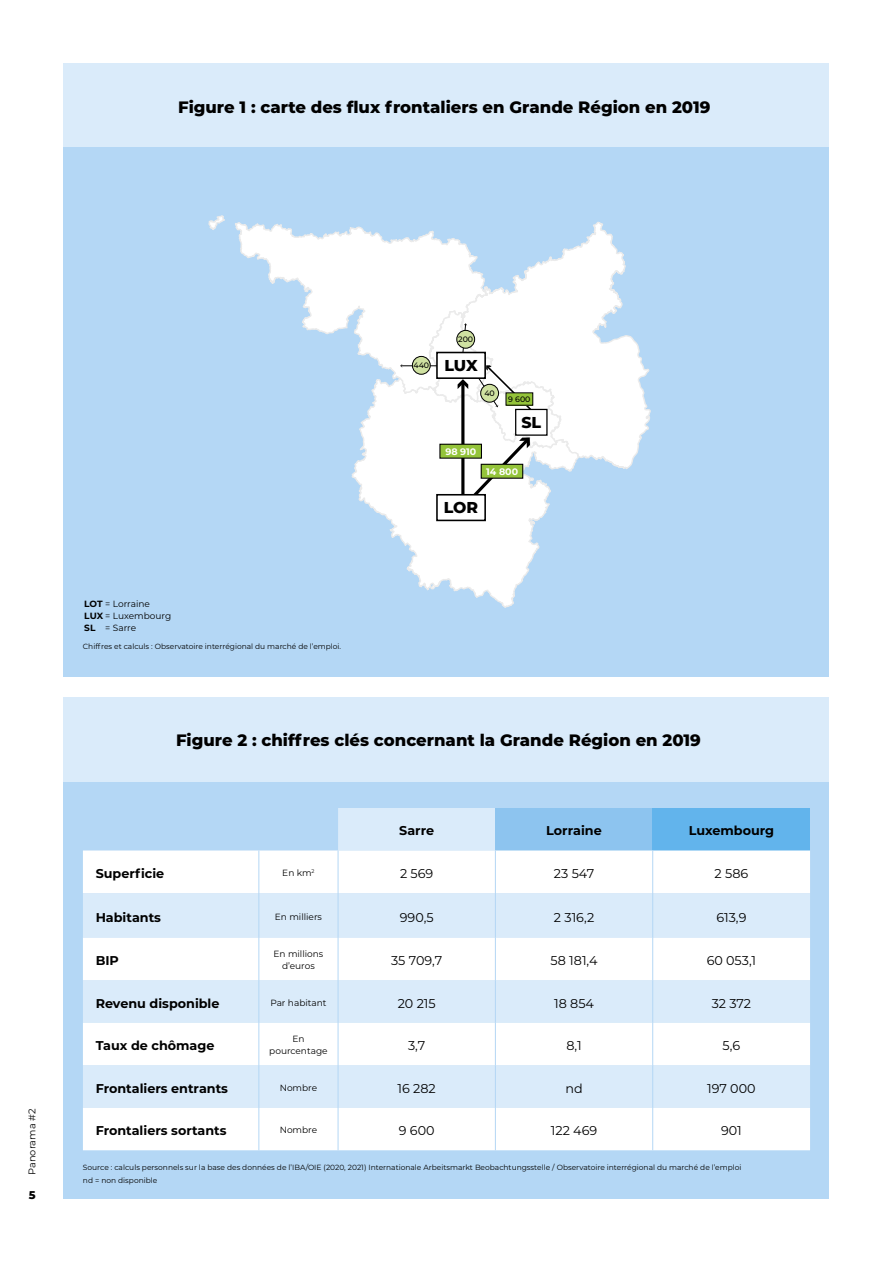
<style>
.page{position:relative;width:893px;height:1263px;background:#fff}
.page>*{position:absolute;margin:0;border:0;box-sizing:border-box;transform-origin:0 0}
.t1{font:800 16.5px "Montserrat";color:#000}
.t2{font:800 15.75px "Montserrat";letter-spacing:-.005em;color:#000}
.t3{font:700 12.75px "Montserrat";color:#000}
.t4{font:12.75px "Montserrat";color:#000}
.t5{font:800 11.25px "Montserrat";color:#000}
.t6{font:9.75px "Montserrat";color:#000}
.t7{font:700 9.45px "Montserrat";color:#fff}
.t8{font:9px/12px "Montserrat";color:#000;text-align:center}
.t9{font:500 7.8px "Montserrat";color:#000}
.t10{font:7.5px "Montserrat";color:#000}
.s1{font-weight:700}
</style>
<div class="page">
<div style="left:64px;top:697px;width:765px;height:502px;background:#daebfa"></div>
<div style="left:64px;top:64px;width:765px;height:612px;background:#daebfa"></div>
<div style="left:64px;top:782px;width:765px;height:417px;background:#b4d7f5"></div>
<div style="left:64px;top:147px;width:765px;height:529px;background:#b4d7f5"></div>
<div style="left:338px;top:808px;width:157px;height:42px;background:#daebfa"></div>
<div style="left:495px;top:808px;width:158px;height:42px;background:#8dc4ef"></div>
<div style="left:653px;top:808px;width:157px;height:42px;background:#62b4ec"></div>
<svg style="left:83px;top:850px;width:727px;height:300px;background:#eef6fc"></svg>
<hr style="left:258px;top:850px;width:1px;height:43px;background:#b4d7f5">
<hr style="left:338px;top:850px;width:1px;height:43px;background:#b4d7f5">
<hr style="left:495px;top:850px;width:1px;height:43px;background:#b4d7f5">
<hr style="left:652px;top:850px;width:1px;height:43px;background:#b4d7f5">
<hr style="left:258px;top:893px;width:1px;height:45px;background:#b4d7f5">
<hr style="left:338px;top:893px;width:1px;height:45px;background:#b4d7f5">
<hr style="left:495px;top:893px;width:1px;height:45px;background:#b4d7f5">
<hr style="left:652px;top:893px;width:1px;height:45px;background:#b4d7f5">
<hr style="left:258px;top:938px;width:1px;height:42px;background:#b4d7f5">
<hr style="left:338px;top:938px;width:1px;height:42px;background:#b4d7f5">
<hr style="left:495px;top:938px;width:1px;height:42px;background:#b4d7f5">
<hr style="left:652px;top:938px;width:1px;height:42px;background:#b4d7f5">
<hr style="left:258px;top:980px;width:1px;height:43px;background:#b4d7f5">
<hr style="left:338px;top:980px;width:1px;height:43px;background:#b4d7f5">
<hr style="left:495px;top:980px;width:1px;height:43px;background:#b4d7f5">
<hr style="left:652px;top:980px;width:1px;height:43px;background:#b4d7f5">
<hr style="left:258px;top:1023px;width:1px;height:42px;background:#b4d7f5">
<hr style="left:338px;top:1023px;width:1px;height:42px;background:#b4d7f5">
<hr style="left:495px;top:1023px;width:1px;height:42px;background:#b4d7f5">
<hr style="left:652px;top:1023px;width:1px;height:42px;background:#b4d7f5">
<hr style="left:258px;top:1065px;width:1px;height:43px;background:#b4d7f5">
<hr style="left:338px;top:1065px;width:1px;height:43px;background:#b4d7f5">
<hr style="left:495px;top:1065px;width:1px;height:43px;background:#b4d7f5">
<hr style="left:652px;top:1065px;width:1px;height:43px;background:#b4d7f5">
<hr style="left:258px;top:1108px;width:1px;height:42px;background:#b4d7f5">
<hr style="left:338px;top:1108px;width:1px;height:42px;background:#b4d7f5">
<hr style="left:495px;top:1108px;width:1px;height:42px;background:#b4d7f5">
<hr style="left:652px;top:1108px;width:1px;height:42px;background:#b4d7f5">
<svg style="left:487px;top:221px;width:164px;height:248px"></svg>
<svg style="left:351px;top:376px;width:229px;height:232px"></svg>
<svg style="left:208px;top:215px;width:279px;height:179px"></svg>
<hr style="left:401px;top:366px;width:54px;height:1px;background:#000">
<svg style="left:425px;top:310px;width:138px;height:202px;background:#f1f2f4"></svg>
<div style="left:437px;top:352px;width:48px;height:26px;background:#fff"></div>
<div style="left:436px;top:352px;width:50px;height:27px;border:2px solid #000"></div>
<div style="left:437px;top:495px;width:48px;height:25px;background:#fff"></div>
<div style="left:436px;top:494px;width:50px;height:27px;border:2px solid #000"></div>
<div style="left:516px;top:409px;width:31px;height:26px;background:#fff"></div>
<div style="left:515px;top:409px;width:33px;height:27px;border:1px solid #000"></div>
<div style="left:506px;top:393px;width:27px;height:12px;background:#94c43a"></div>
<div style="left:440px;top:444px;width:41px;height:14px;background:#94c43a"></div>
<div style="left:439px;top:444px;width:43px;height:15px;border:1px solid #000"></div>
<div style="left:481px;top:464px;width:42px;height:14px;background:#94c43a"></div>
<div style="left:481px;top:464px;width:42px;height:15px;border:1px solid #000"></div>
<div style="left:506px;top:392px;width:27px;height:14px;border:1px solid #000"></div>
<div style="left:457px;top:330px;width:18px;height:18px;background:#cfe1a1;border-radius:50%"></div>
<div style="left:456px;top:330px;width:19px;height:19px;border:1px solid #000;border-radius:50%"></div>
<div style="left:412px;top:356px;width:18px;height:18px;background:#cfe1a1;border-radius:50%"></div>
<div style="left:412px;top:356px;width:19px;height:19px;border:1px solid #000;border-radius:50%"></div>
<div style="left:481px;top:384px;width:18px;height:18px;background:#cfe1a1;border-radius:50%"></div>
<div style="left:480px;top:384px;width:19px;height:19px;border:1px solid #000;border-radius:50%"></div>
<h1 class="t1" style="left:178px;top:95px;width:534px">Figure 1 : carte des flux frontaliers en Grande Région en 2019</h1>
<h3 class="t6" style="left:25px;top:1175px;width:67px;rotate:-90deg">Panorama #2</h3>
<h3 class="t5" style="left:29px;top:1187px;width:8px">5</h3>
<p class="t8" style="left:84px;top:598px;width:88px;text-align:left"><span class="s1">LOT</span> = Lorraine<br><span class="s1">LUX</span> = Luxembourg<br><span class="s1">SL</span> = Sarre</p>
<p class="t10" style="left:83px;top:642px;width:260px">Chiffres et calculs : Observatoire interrégional du marché de l’emploi.</p>
<p class="t9" style="left:413px;top:360px;width:17px">440</p>
<p class="t9" style="left:458px;top:334px;width:17px">200</p>
<h2 class="t2" style="left:444px;top:354px;width:35px">LUX</h2>
<p class="t9" style="left:484px;top:387px;width:12px">40</p>
<p class="t7" style="left:445px;top:445px;width:33px">98 910</p>
<p class="t9" style="left:508px;top:394px;width:24px">9 600</p>
<h2 class="t2" style="left:521px;top:410px;width:21px">SL</h2>
<p class="t7" style="left:486px;top:465px;width:33px">14 800</p>
<h2 class="t2" style="left:444px;top:496px;width:36px">LOR</h2>
<h1 class="t1" style="left:176px;top:728px;width:526px">Figure 2 : chiffres clés concernant la Grande Région en 2019</h1>
<h3 class="t3" style="left:399px;top:822px;width:36px">Sarre</h3>
<h3 class="t3" style="left:546px;top:822px;width:57px">Lorraine</h3>
<h3 class="t3" style="left:689px;top:822px;width:87px">Luxembourg</h3>
<h3 class="t3" style="left:96px;top:864px;width:70px">Superficie</h3>
<p class="t8" style="left:282px;top:866px;width:34px">En km<sup>2</sup></p>
<h3 class="t4" style="left:400px;top:865px;width:35px">2 569</h3>
<h3 class="t4" style="left:554px;top:865px;width:42px">23 547</h3>
<h3 class="t4" style="left:714px;top:865px;width:35px">2 586</h3>
<h3 class="t3" style="left:96px;top:908px;width:67px">Habitants</h3>
<p class="t8" style="left:275px;top:910px;width:49px">En milliers</p>
<h3 class="t4" style="left:400px;top:908px;width:35px">990,5</h3>
<h3 class="t4" style="left:554px;top:908px;width:42px">2 316,2</h3>
<h3 class="t4" style="left:716px;top:908px;width:32px">613,9</h3>
<h3 class="t3" style="left:96px;top:951px;width:25px">BIP</h3>
<p class="t8" style="left:274px;top:948px;width:51px">En millions d’euros</p>
<h3 class="t4" style="left:391px;top:952px;width:52px">35 709,7</h3>
<h3 class="t4" style="left:551px;top:952px;width:48px">58 181,4</h3>
<h3 class="t4" style="left:707px;top:952px;width:51px">60 053,1</h3>
<h3 class="t3" style="left:96px;top:994px;width:125px">Revenu disponible</h3>
<p class="t8" style="left:270px;top:996px;width:58px">Par habitant</p>
<h3 class="t4" style="left:398px;top:994px;width:40px">20 215</h3>
<h3 class="t4" style="left:554px;top:994px;width:41px">18 854</h3>
<h3 class="t4" style="left:712px;top:994px;width:41px">32 372</h3>
<h3 class="t3" style="left:96px;top:1036px;width:120px">Taux de chômage</h3>
<p class="t8" style="left:269px;top:1033px;width:60px">En pourcentage</p>
<h3 class="t4" style="left:408px;top:1037px;width:19px">3,7</h3>
<h3 class="t4" style="left:566px;top:1037px;width:17px">8,1</h3>
<h3 class="t4" style="left:723px;top:1037px;width:19px">5,6</h3>
<h3 class="t3" style="left:96px;top:1079px;width:134px">Frontaliers entrants</h3>
<p class="t8" style="left:280px;top:1081px;width:39px">Nombre</p>
<h3 class="t4" style="left:398px;top:1079px;width:40px">16 282</h3>
<h3 class="t4" style="left:565px;top:1079px;width:19px">nd</h3>
<h3 class="t4" style="left:707px;top:1079px;width:50px">197 000</h3>
<h3 class="t3" style="left:96px;top:1121px;width:132px">Frontaliers sortants</h3>
<p class="t8" style="left:280px;top:1124px;width:39px">Nombre</p>
<h3 class="t4" style="left:399px;top:1122px;width:37px">9 600</h3>
<h3 class="t4" style="left:551px;top:1122px;width:48px">122 469</h3>
<h3 class="t4" style="left:721px;top:1122px;width:22px">901</h3>
<p class="t10" style="left:83px;top:1162px;width:660px">Source : calculs personnels sur la base des données de l’IBA/OIE (2020, 2021) Internationale Arbeitsmarkt Beobachtungsstelle / Observatoire interrégional du marché de l’emploi</p>
<p class="t10" style="left:83px;top:1175px;width:76px">nd = non disponible</p>
</div>
